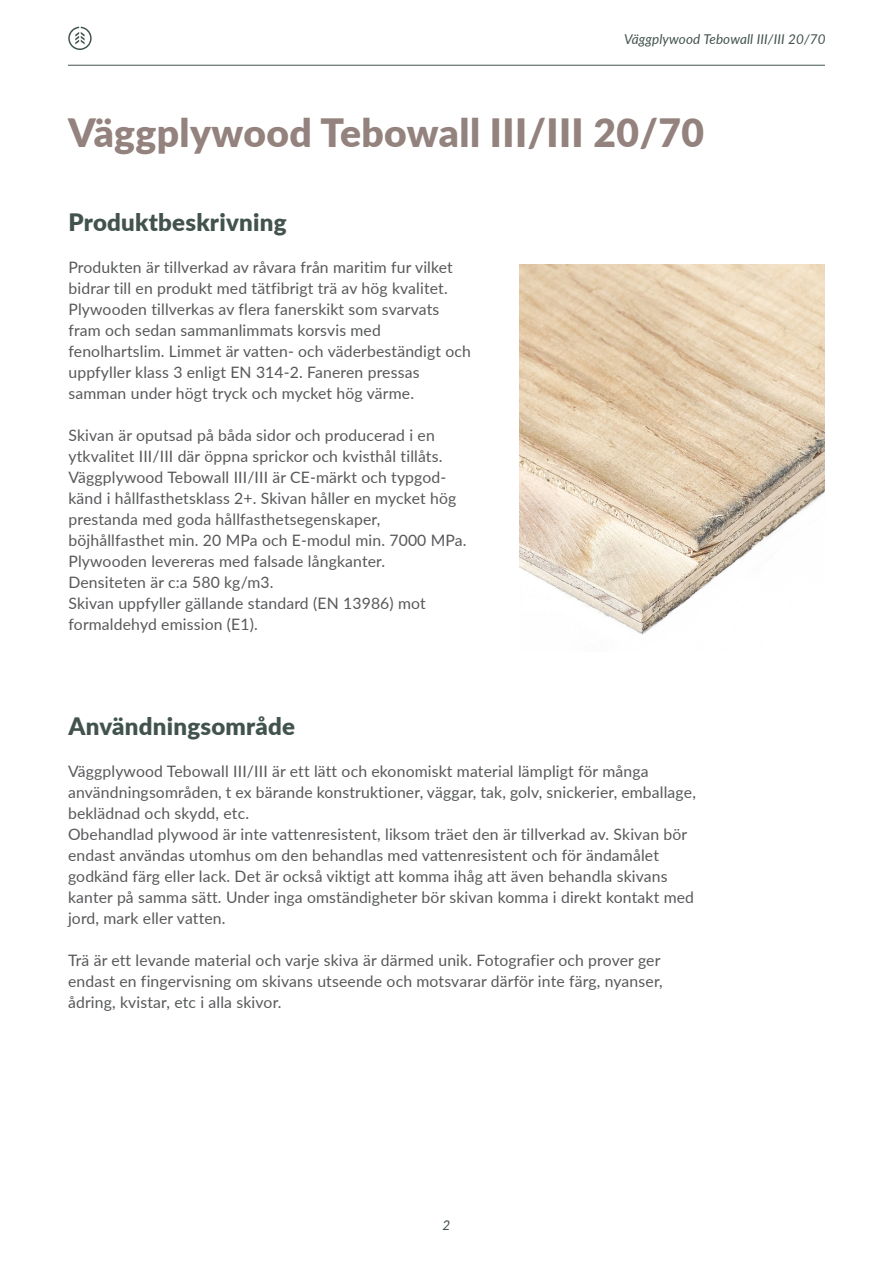
<style>
.page{position:relative;width:893px;height:1263px;background:#fff}
.page>*{position:absolute;margin:0;border:0;box-sizing:border-box;transform-origin:0 0}
.RUBRIK_PRODUKT{font:900 39px "Lato";letter-spacing:.01em;color:#93827d}
.RUBRIKER{font:900 24px "Lato";letter-spacing:.01em;color:#42534d}
.BRÖDTEXT{font:15.75px/21px "Lato";letter-spacing:.01em;color:#57585a}
.SIDHUVUD_PRODUKTNAMN{font:italic 13.5px "Lato";letter-spacing:.01em;color:#42534d}
</style>
<div class="page">
<img style="left:519px;top:265px;width:306px;height:370px">
<svg style="left:68px;top:27px;width:24px;height:23px"></svg>
<hr style="left:68px;top:65px;width:757px;height:1px;background:#42534d">
<p class="SIDHUVUD_PRODUKTNAMN" style="left:624px;top:29px;width:203px">Väggplywood Tebowall III/III 20/70</p>
<p class="RUBRIK_PRODUKT" style="left:68px;top:103px;width:638px">Väggplywood Tebowall III/III 20/70</p>
<p class="RUBRIKER" style="left:68px;top:204px;width:220px">Produktbeskrivning</p>
<p class="BRÖDTEXT" style="left:68px;top:256px;width:386px">Produkten är tillverkad av råvara från maritim fur vilket bidrar till en produkt med tätfibrigt trä av hög kvalitet.</p>
<p class="BRÖDTEXT" style="left:68px;top:298px;width:372px">Plywooden tillverkas av flera fanerskikt som svarvats fram och sedan sammanlimmats korsvis med</p>
<p class="BRÖDTEXT" style="left:68px;top:340px;width:404px">fenolhartslim. Limmet är vatten- och väderbeständigt och uppfyller klass 3 enligt EN 314-2. Faneren pressas</p>
<p class="BRÖDTEXT" style="left:68px;top:382px;width:347px">samman under högt tryck och mycket hög värme.</p>
<p class="BRÖDTEXT" style="left:68px;top:424px;width:368px">Skivan är oputsad på båda sidor och producerad i en</p>
<p class="BRÖDTEXT" style="left:68px;top:445px;width:375px">ytkvalitet III/III där öppna sprickor och kvisthål tillåts.</p>
<p class="BRÖDTEXT" style="left:68px;top:466px;width:389px">Väggplywood Tebowall III/III är CE-märkt och typgod&shy;känd i hållfasthetsklass 2+. Skivan håller en mycket hög prestanda med goda hållfasthetsegenskaper,</p>
<p class="BRÖDTEXT" style="left:68px;top:529px;width:400px">böjhållfasthet min. 20 MPa och E-modul min. 7000 MPa.</p>
<p class="BRÖDTEXT" style="left:68px;top:550px;width:318px">Plywooden levereras med falsade långkanter.</p>
<p class="BRÖDTEXT" style="left:68px;top:571px;width:207px">Densiteten är c:a 580 kg/m3.</p>
<p class="BRÖDTEXT" style="left:68px;top:592px;width:359px">Skivan uppfyller gällande standard (EN 13986) mot</p>
<p class="BRÖDTEXT" style="left:68px;top:613px;width:191px">formaldehyd emission (E1).</p>
<p class="RUBRIKER" style="left:68px;top:708px;width:228px">Användningsområde</p>
<p class="BRÖDTEXT" style="left:68px;top:760px;width:582px">Väggplywood Tebowall III/III är ett lätt och ekonomiskt material lämpligt för många</p>
<p class="BRÖDTEXT" style="left:68px;top:781px;width:629px">användningsområden, t ex bärande konstruktioner, väggar, tak, golv, snickerier, emballage, beklädnad och skydd, etc.</p>
<p class="BRÖDTEXT" style="left:68px;top:823px;width:621px">Obehandlad plywood är inte vattenresistent, liksom träet den är tillverkad av. Skivan bör endast användas utomhus om den behandlas med vattenresistent och för ändamålet</p>
<p class="BRÖDTEXT" style="left:68px;top:865px;width:628px">godkänd färg eller lack. Det är också viktigt att komma ihåg att även behandla skivans kanter på samma sätt. Under inga omständigheter bör skivan komma i direkt kontakt med jord, mark eller vatten.</p>
<p class="BRÖDTEXT" style="left:68px;top:949px;width:594px">Trä är ett levande material och varje skiva är därmed unik. Fotografier och prover ger</p>
<p class="BRÖDTEXT" style="left:68px;top:970px;width:596px">endast en fingervisning om skivans utseende och motsvarar därför inte färg, nyanser, ådring, kvistar, etc i alla skivor.</p>
<p class="SIDHUVUD_PRODUKTNAMN" style="left:443px;top:1215px;width:9px">2</p>
</div>
